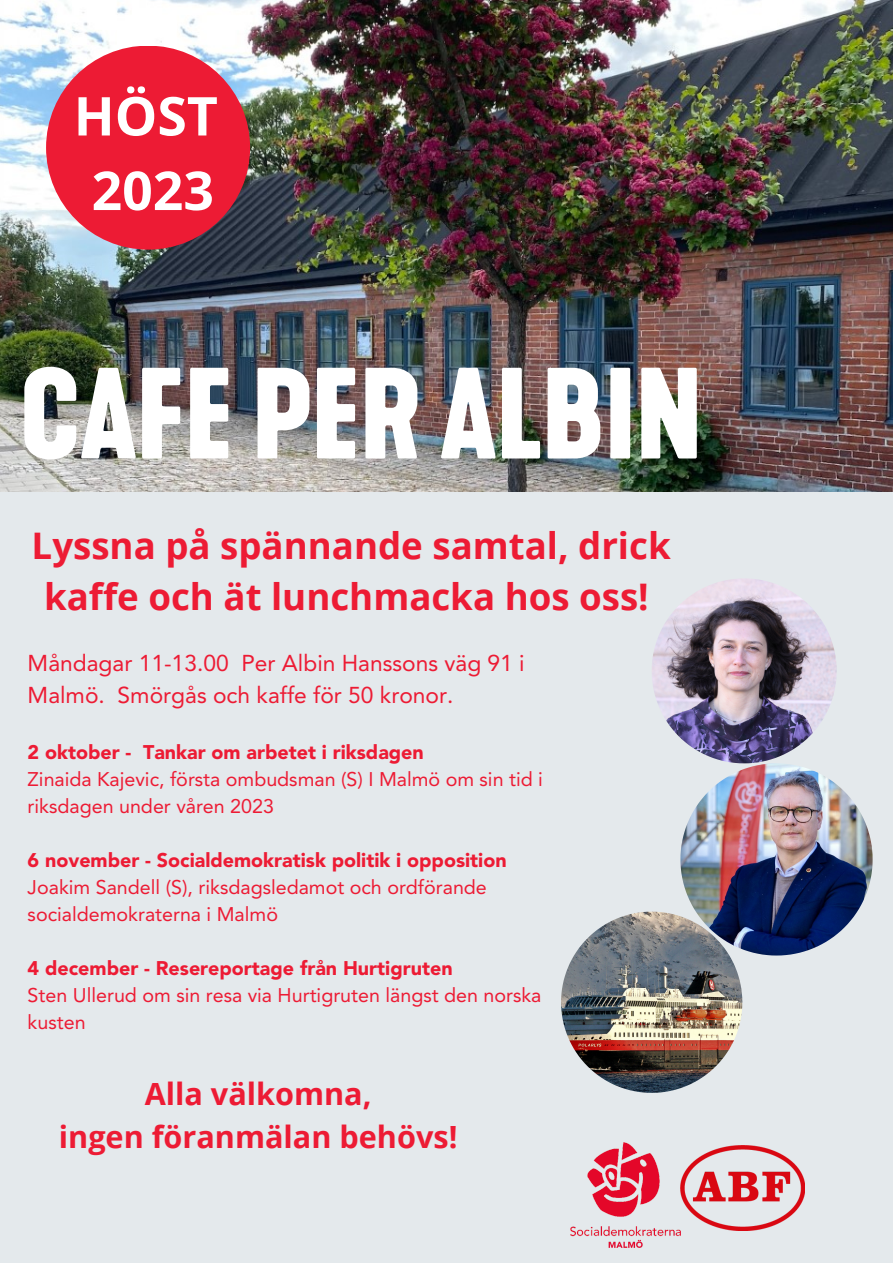
<style>
.page{position:relative;width:893px;height:1263px;background:#e4e9ec}
.page>*{position:absolute;margin:0;border:0;box-sizing:border-box;transform-origin:0 0}
.t1{font:700 120.98px "Kapra Neue Custom";color:#fff}
.t2{font:700 53.55px "Open Sans";color:#fff}
.t3{font:700 36.6px/50.8px "Open Sans";color:#ed1b34;text-align:center}
.t4{font:700 30.6px "Open Sans";color:#ed1b34}
.t5{font:22.8px/31.3px "Avenir LT Std";color:#ed1b34}
.t6{font:19.65px/27.1px "Avenir LT Std";color:#ed1b34}
.t7{font:900 19.65px "Avenir LT Std";color:#ed1b34}
</style>
<div class="page">
<img style="left:680px;top:1145px;width:124px;height:85px">
<img style="left:0;top:0;width:893px;height:491px">
<div style="left:46px;top:46px;width:204px;height:204px;background:#ed1b34;border-radius:50%"></div>
<img style="left:570px;top:1142px;width:110px;height:106px">
<img style="left:561px;top:911px;width:181px;height:182px">
<img style="left:680px;top:763px;width:192px;height:192px">
<img style="left:652px;top:579px;width:184px;height:184px">
<p class="t2" style="left:74px;top:78px;width:146px">HÖST</p>
<p class="t2" style="left:92px;top:153px;width:124px">2023</p>
<p class="t1" style="left:20px;top:346px;width:684px">CAFE PER ALBIN</p>
<p class="t3" style="left:32px;top:520px;width:640px">Lyssna på spännande samtal, drick kaffe och ät lunchmacka hos oss!</p>
<p class="t5" style="left:28px;top:650px;width:498px">Måndagar 11-13.00 Per Albin Hanssons väg 91 i<br>Malmö. Smörgås och kaffe för 50 kronor.</p>
<p class="t7" style="left:28px;top:744px;width:398px">2 oktober - Tankar om arbetet i riksdagen</p>
<p class="t6" style="left:28px;top:767px;width:517px">Zinaida Kajevic, första ombudsman (S) I Malmö om sin tid i riksdagen under våren 2023</p>
<p class="t7" style="left:28px;top:852px;width:480px">6 november - Socialdemokratisk politik i opposition</p>
<p class="t6" style="left:28px;top:875px;width:461px">Joakim Sandell (S), riksdagsledamot och ordförande socialdemokraterna i Malmö</p>
<p class="t7" style="left:28px;top:960px;width:426px">4 december - Resereportage från Hurtigruten</p>
<p class="t6" style="left:28px;top:984px;width:515px">Sten Ullerud om sin resa via Hurtigruten längst den norska kusten</p>
<p class="t4" style="left:145px;top:1072px;width:228px">Alla välkomna,</p>
<p class="t4" style="left:59px;top:1115px;width:400px">ingen föranmälan behövs!</p>
</div>
